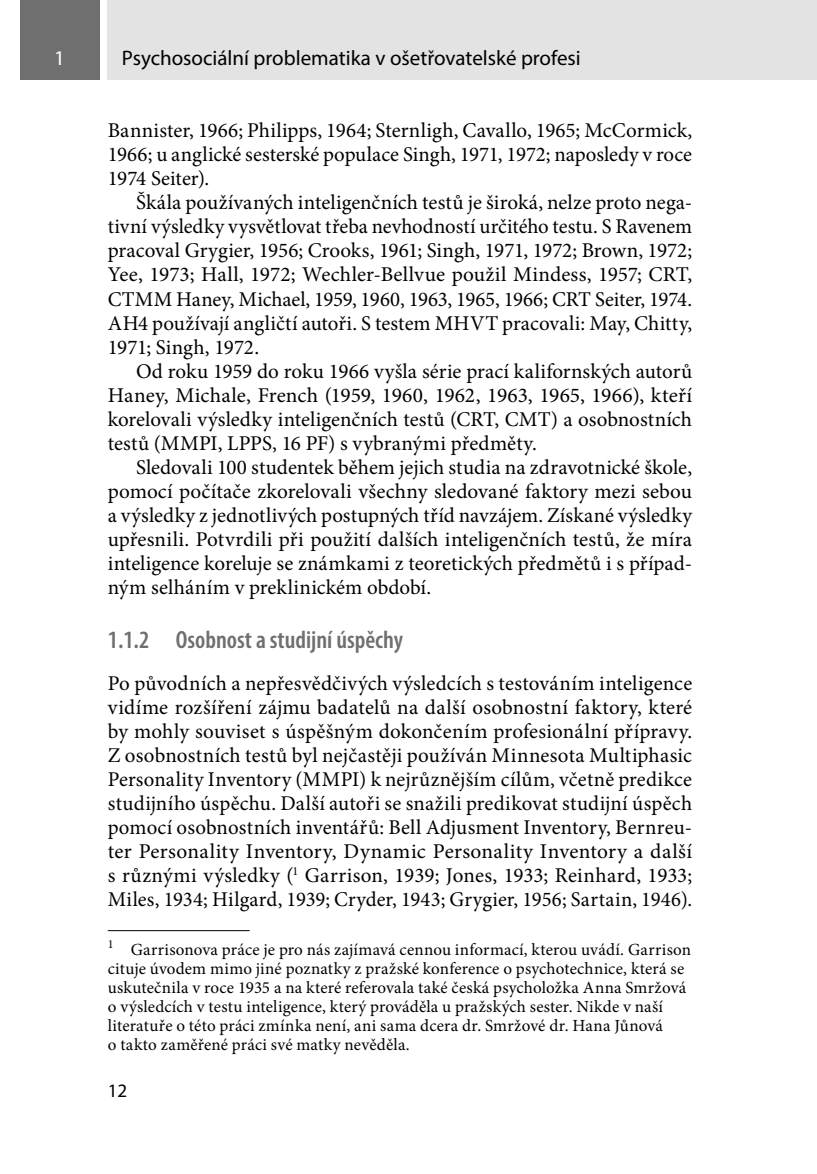
<style>
.page{position:relative;width:817px;height:1174px;background:#fff}
.page>*{position:absolute;margin:0;border:0;box-sizing:border-box;transform-origin:0 0}
._3_3_3{font:600 condensed 25px "Myriad Pro";color:#706f6f}
._3_zakladni_s_odrazk{font:21px/24px "Minion Pro";color:#000;text-align:justify}
._2_zakladni_bez_odr{font:21px/24px "Minion Pro";letter-spacing:.005em;color:#000;text-align:justify}
.t1{font:21px "Myriad Pro";color:#000}
.t2{font:21px "Myriad Pro";color:#fff}
.t3{font:19px "Myriad Pro";color:#000}
.poznamka_pod_carou{font:17px/19px "Minion Pro";letter-spacing:.01em;color:#000}
</style>
<div class="page">
<div style="left:108px;top:0;width:708px;height:79px;background:#e3e3e3"></div>
<div style="left:20px;top:0;width:79px;height:79px;background:#706f6f"></div>
<hr style="left:108px;top:930px;width:141px;height:1px;background:#000">
<p class="t2" style="left:54px;top:45px;width:12px">1</p>
<p class="t1" style="left:122px;top:45px;width:460px">Psychosociální problematika v ošetřovatelské profesi</p>
<p class="_3_zakladni_s_odrazk" style="left:108px;top:119px;width:585px">Bannister, 1966; Philipps, 1964; Sternligh, Cavallo, 1965; McCormick, 1966; u anglické sesterské populace Singh, 1971, 1972; naposledy v roce 1974 Seiter).</p>
<p class="_3_zakladni_s_odrazk" style="left:108px;top:191px;width:585px;text-indent:28px">Škála používaných inteligenčních testů je široká, nelze proto nega&shy;tivní výsledky vysvětlovat třeba nevhodností určitého testu. S Ravenem pracoval Grygier, 1956; Crooks, 1961; Singh, 1971, 1972; Brown, 1972; Yee, 1973; Hall, 1972; Wechler-‑Bellvue použil Mindess, 1957; CRT, CTMM Haney, Michael, 1959, 1960, 1963, 1965, 1966; CRT Seiter, 1974.<br>AH4 používají angličtí autoři. S testem MHVT pracovali: May, Chitty, 1971; Singh, 1972.</p>
<p class="_3_zakladni_s_odrazk" style="left:108px;top:359px;width:585px;text-indent:28px">Od roku 1959 do roku 1966 vyšla série prací kalifornských autorů Haney, Michale, French (1959, 1960, 1962, 1963, 1965, 1966), kteří korelovali výsledky inteligenčních testů (CRT, CMT) a osobnostních testů (MMPI, LPPS, 16 PF) s vybranými předměty.</p>
<p class="_3_zakladni_s_odrazk" style="left:108px;top:455px;width:585px;text-indent:28px">Sledovali 100 studentek během jejich studia na zdravotnické škole, pomocí počítače zkorelovali všechny sledované faktory mezi sebou a výsledky z jednotlivých postupných tříd navzájem. Získané výsledky upřesnili. Potvrdili při použití dalších inteligenčních testů, že míra inteligence koreluje se známkami z teoretických předmětů i s případ&shy;ným selháním v preklinickém období.</p>
<p class="_3_3_3" style="left:108px;top:624px;width:296px">1.1.2 Osobnost a studijní úspěchy</p>
<p class="_2_zakladni_bez_odr" style="left:108px;top:671px;width:586px">Po původních a nepřesvědčivých výsledcích s testováním inteligence vidíme rozšíření zájmu badatelů na další osobnostní faktory, které by mohly souviset s úspěšným dokončením profesionální přípravy.<br>Z osobnostních testů byl nejčastěji používán Minnesota Multiphasic Personality Inventory (MMPI) k nejrůznějším cílům, včetně predikce studijního úspěchu. Další autoři se snažili predikovat studijní úspěch pomocí osobnostních inventářů: Bell Adjusment Inventory, Bernreu&shy;ter Personality Inventory, Dynamic Personality Inventory a další s různými výsledky (<sup>1</sup> Garrison, 1939; Jones, 1933; Reinhard, 1933; Miles, 1934; Hilgard, 1939; Cryder, 1943; Grygier, 1956; Sartain, 1946).</p>
<p class="poznamka_pod_carou" style="left:108px;top:940px;width:584px"><sup>1</sup> Garrisonova práce je pro nás zajímavá cennou informací, kterou uvádí. Garrison cituje úvodem mimo jiné poznatky z pražské konference o psychotechnice, která se uskutečnila v roce 1935 a na které referovala také česká psycholožka Anna Smržová o výsledcích v testu inteligence, který prováděla u pražských sester. Nikde v naší literatuře o této práci zmínka není, ani sama dcera dr. Smržové dr. Hana Jůnová<br>o takto zaměřené práci své matky nevěděla.</p>
<p class="t3" style="left:108px;top:1078px;width:21px">12</p>
</div>
